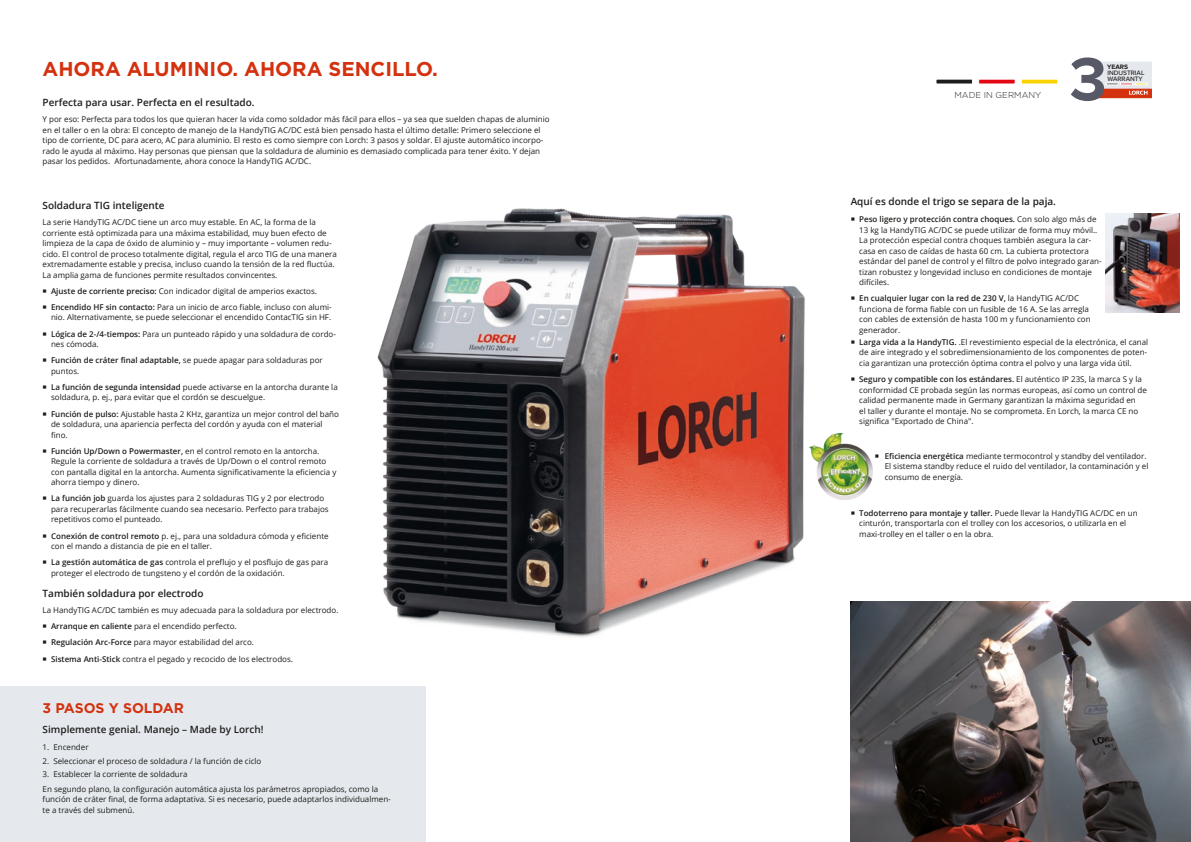
<style>
.page{position:relative;width:1191px;height:842px;background:#fff}
.page>*{position:absolute;margin:0;border:0;box-sizing:border-box;transform-origin:0 0}
.t1{font:700 20px "Gotham";color:#d4310f}
.t2{font:700 14px "Gotham";color:#d4310f}
.t3{font:600 10px "Open Sans";color:#1d1d1b}
.t4{font:300 8.6px "Gotham";color:#1d1d1b}
.t5{font:8px/10.5px "Open Sans";color:#1d1d1b}
.t6{font:500 6.6px/5.9px "Proxima Nova";color:#1d1d1b}
.t7{font:700 6.6px "Proxima Nova";color:#1d1d1b}
.s1{font-weight:600}
</style>
<div class="page">
<div style="left:0;top:686px;width:425px;height:156px;background:#e5e9ed"></div>
<img style="left:1105px;top:213px;width:74px;height:100px">
<div style="left:936px;top:79px;width:36px;height:5px;background:#1d1d1b"></div>
<svg style="left:978px;top:79px;width:37px;height:5px"></svg>
<svg style="left:1021px;top:79px;width:37px;height:5px"></svg>
<svg style="left:1071px;top:57px;width:80px;height:44px"></svg>
<img style="left:377px;top:208px;width:467px;height:430px">
<img style="left:850px;top:601px;width:341px;height:241px">
<img style="left:808px;top:434px;width:64px;height:66px">
<h1 class="t1" style="left:43px;top:56px;width:397px">AHORA ALUMINIO. AHORA SENCILLO.</h1>
<p class="t3" style="left:43px;top:96px;width:213px">Perfecta para usar. Perfecta en el resultado.</p>
<p class="t5" style="left:43px;top:114px;width:508px">Y por eso: Perfecta para todos los que quieran hacer la vida como soldador más fácil para ellos – ya sea que suelden chapas de aluminio en el taller o en la obra: El concepto de manejo de la HandyTIG AC/DC está bien pensado hasta el último detalle: Primero seleccione el tipo de corriente, DC para acero, AC para aluminio. El resto es como siempre con Lorch: 3 pasos y soldar. El ajuste automático incorpo&shy;rado le ayuda al máximo. Hay personas que piensan que la soldadura de aluminio es demasiado complicada para tener éxito. Y dejan pasar los pedidos. Afortunadamente, ahora conoce la HandyTIG AC/DC.</p>
<p class="t3" style="left:43px;top:198px;width:124px">Soldadura TIG inteligente</p>
<p class="t5" style="left:43px;top:217px;width:296px">La serie HandyTIG AC/DC tiene un arco muy estable. En AC, la forma de la corriente está optimizada para una máxima estabilidad, muy buen efecto de limpieza de la capa de óxido de aluminio y – muy importante – volumen redu&shy;cido. El control de proceso totalmente digital, regula el arco TIG de una manera extremadamente estable y precisa, incluso cuando la tensión de la red fluctúa.<br>La amplia gama de funciones permite resultados convincentes.</p>
<p class="t5" style="left:51px;top:283px;width:282px;line-height:16.2px"><span class="s1">Ajuste de corriente preciso:</span> Con indicador digital de amperios exactos.<br><span class="s1">Encendido HF sin contacto:</span> Para un inicio de arco fiable, incluso con alumi-</p>
<p class="t5" style="left:51px;top:309px;width:286px;line-height:16.2px">nio. Alternativamente, se puede seleccionar el encendido ContacTIG sin HF.<br><span class="s1">Lógica de 2-/4-tiempos:</span> Para un punteado rápido y una soldadura de cordo-</p>
<p class="t5" style="left:51px;top:336px;width:273px;line-height:16.2px">nes cómoda.<br><span class="s1">Función de cráter final adaptable,</span> se puede apagar para soldaduras por</p>
<p class="t5" style="left:51px;top:363px;width:288px;line-height:16.2px">puntos.<br><span class="s1">La función de segunda intensidad</span> puede activarse en la antorcha durante la</p>
<p class="t5" style="left:51px;top:389px;width:289px;line-height:16.2px">soldadura, p. ej., para evitar que el cordón se descuelgue.<br><span class="s1">Función de pulso:</span> Ajustable hasta 2 KHz, garantiza un mejor control del baño</p>
<p class="t5" style="left:51px;top:419px;width:273px">de soldadura, una apariencia perfecta del cordón y ayuda con el material fino.</p>
<p class="t5" style="left:51px;top:445px;width:287px"><span class="s1">Función Up/Down o Powermaster,</span> en el control remoto en la antorcha.<br>Regule la corriente de soldadura a través de Up/Down o el control remoto con pantalla digital en la antorcha. Aumenta significativamente la eficiencia y ahorra tiempo y dinero.</p>
<p class="t5" style="left:51px;top:493px;width:279px"><span class="s1">La función job</span> guarda los ajustes para 2 soldaduras TIG y 2 por electrodo para recuperarlas fácilmente cuando sea necesario. Perfecto para trabajos repetitivos como el punteado.</p>
<p class="t5" style="left:51px;top:530px;width:279px"><span class="s1">Conexión de control remoto</span> p. ej., para una soldadura cómoda y eficiente con el mando a distancia de pie en el taller.</p>
<p class="t5" style="left:51px;top:557px;width:279px"><span class="s1">La gestión automática de gas</span> controla el preflujo y el posflujo de gas para proteger el electrodo de tungsteno y el cordón de la oxidación.</p>
<p class="t3" style="left:43px;top:586px;width:163px">También soldadura por electrodo</p>
<p class="t5" style="left:51px;top:602px;width:289px;line-height:16.2px;text-indent:-9px">La HandyTIG AC/DC también es muy adecuada para la soldadura por electrodo.<br><span class="s1">Arranque en caliente</span> para el encendido perfecto.<br><span class="s1">Regulación Arc-Force</span> para mayor estabilidad del arco.<br><span class="s1">Sistema Anti-Stick</span> contra el pegado y recocido de los electrodos.</p>
<h2 class="t2" style="left:43px;top:698px;width:143px">3 PASOS Y SOLDAR</h2>
<p class="t3" style="left:43px;top:722px;width:222px">Simplemente genial. Manejo – Made by Lorch!</p>
<p class="t5" style="left:43px;top:742px;width:48px">1. Encender</p>
<p class="t5" style="left:43px;top:755px;width:220px">2. Seleccionar el proceso de soldadura / la función de ciclo</p>
<p class="t5" style="left:43px;top:769px;width:147px">3. Establecer la corriente de soldadura</p>
<p class="t5" style="left:43px;top:783px;width:350px">En segundo plano, la configuración automática ajusta los parámetros apropiados, como la función de cráter final, de forma adaptativa. Si es necesario, puede adaptarlos individualmen&shy;te a través del submenú.</p>
<p class="t4" style="left:954px;top:89px;width:88px">MADE IN GERMANY</p>
<p class="t3" style="left:850px;top:194px;width:207px">Aquí es donde el trigo se separa de la paja.</p>
<p class="t7" style="left:1107px;top:63px;width:22px">YEARS</p>
<p class="t6" style="left:1107px;top:70px;width:38px">INDUSTRIAL<br>WARRANTY</p>
<p class="t5" style="left:859px;top:214px;width:244px"><span class="s1">Peso ligero y protección contra choques.</span> Con solo algo más de 13 kg la HandyTIG AC/DC se puede utilizar de forma muy móvil..<br>La protección especial contra choques también asegura la car&shy;casa en caso de caídas de hasta 60 cm. La cubierta protectora estándar del panel de control y el filtro de polvo integrado garan&shy;tizan robustez y longevidad incluso en condiciones de montaje difíciles.</p>
<p class="t5" style="left:859px;top:293px;width:233px"><span class="s1">En cualquier lugar con la red de 230 V,</span> la HandyTIG AC/DC funciona de forma fiable con un fusible de 16 A. Se las arregla con cables de extensión de hasta 100 m y funcionamiento con generador.</p>
<p class="t5" style="left:859px;top:337px;width:291px"><span class="s1">Larga vida a la HandyTIG.</span> .El revestimiento especial de la electrónica, el canal de aire integrado y el sobredimensionamiento de los componentes de poten&shy;cia garantizan una protección óptima contra el polvo y una larga vida útil.</p>
<p class="t5" style="left:859px;top:374px;width:289px"><span class="s1">Seguro y compatible con los estándares.</span> El auténtico IP 23S, la marca S y la conformidad CE probada según las normas europeas, así como un control de calidad permanente made in Germany garantizan la máxima seguridad en<br>el taller y durante el montaje. No se comprometa. En Lorch, la marca CE no significa "Exportado de China".</p>
<p class="t5" style="left:884px;top:450px;width:265px"><span class="s1">Eficiencia energética</span> mediante termocontrol y standby del ventilador.<br>El sistema standby reduce el ruido del ventilador, la contaminación y el consumo de energía.</p>
<p class="t5" style="left:859px;top:507px;width:280px"><span class="s1">Todoterreno para montaje y taller.</span> Puede llevar la HandyTIG AC/DC en un cinturón, transportarla con el trolley con los accesorios, o utilizarla en el maxi-trolley en el taller o en la obra.</p>
</div>
